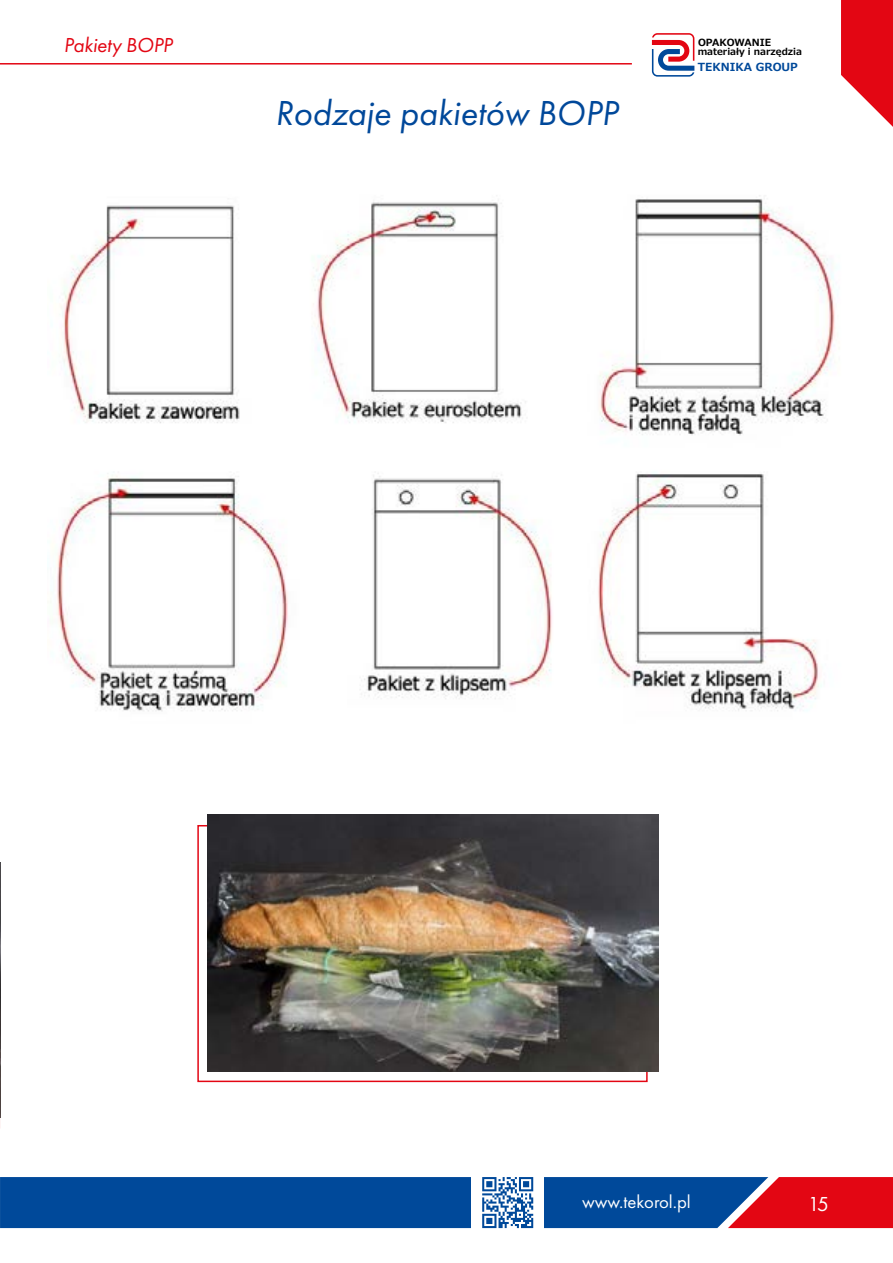
<style>
.page{position:relative;width:893px;height:1263px;background:#fff}
.page>*{position:absolute;margin:0;border:0;box-sizing:border-box;transform-origin:0 0}
.t1{font:italic 36px "Futura PT";color:#00489a}
.t2{font:italic 21px "Futura PT";letter-spacing:-.01em;color:#e30613}
.t3{font:21px "Futura PT";color:#fff}
.t4{font:18.75px "Futura Book C";color:#fff}
.t5{font:700 11.1px "Meiryo UI";color:#00499a}
.t6{font:700 9.9px "Meiryo UI";color:#000}
.t7{font:700 9.3px "Meiryo UI";color:#000}
</style>
<div class="page">
<svg style="left:841px;top:0;width:52px;height:127px"></svg>
<svg style="left:482px;top:1228px;width:51px;height:1px"></svg>
<svg style="left:0;top:1177px;width:893px;height:51px;background:#33498b"></svg>
<svg style="left:652px;top:33px;width:42px;height:44px"></svg>
<hr style="left:0;top:63px;width:632px;height:2px;background:#e30613">
<img style="left:0;top:862px;width:1px;height:256px">
<img style="left:208px;top:814px;width:450px;height:257px">
<img style="left:57px;top:195px;width:778px;height:517px">
<h2 class="t2" style="left:64px;top:33px;width:110px">Pakiety BOPP</h2>
<h1 class="t1" style="left:275px;top:92px;width:344px">Rodzaje pakietów BOPP</h1>
<p class="t6" style="left:698px;top:36px;width:75px">OPAKOWANIE</p>
<p class="t7" style="left:698px;top:45px;width:106px">materiały i narzędzia</p>
<p class="t5" style="left:698px;top:59px;width:101px">TEKNIKA GROUP</p>
<h3 class="t4" style="left:582px;top:1192px;width:110px">www.tekorol.pl</h3>
<h2 class="t3" style="left:808px;top:1191px;width:23px">15</h2>
</div>
